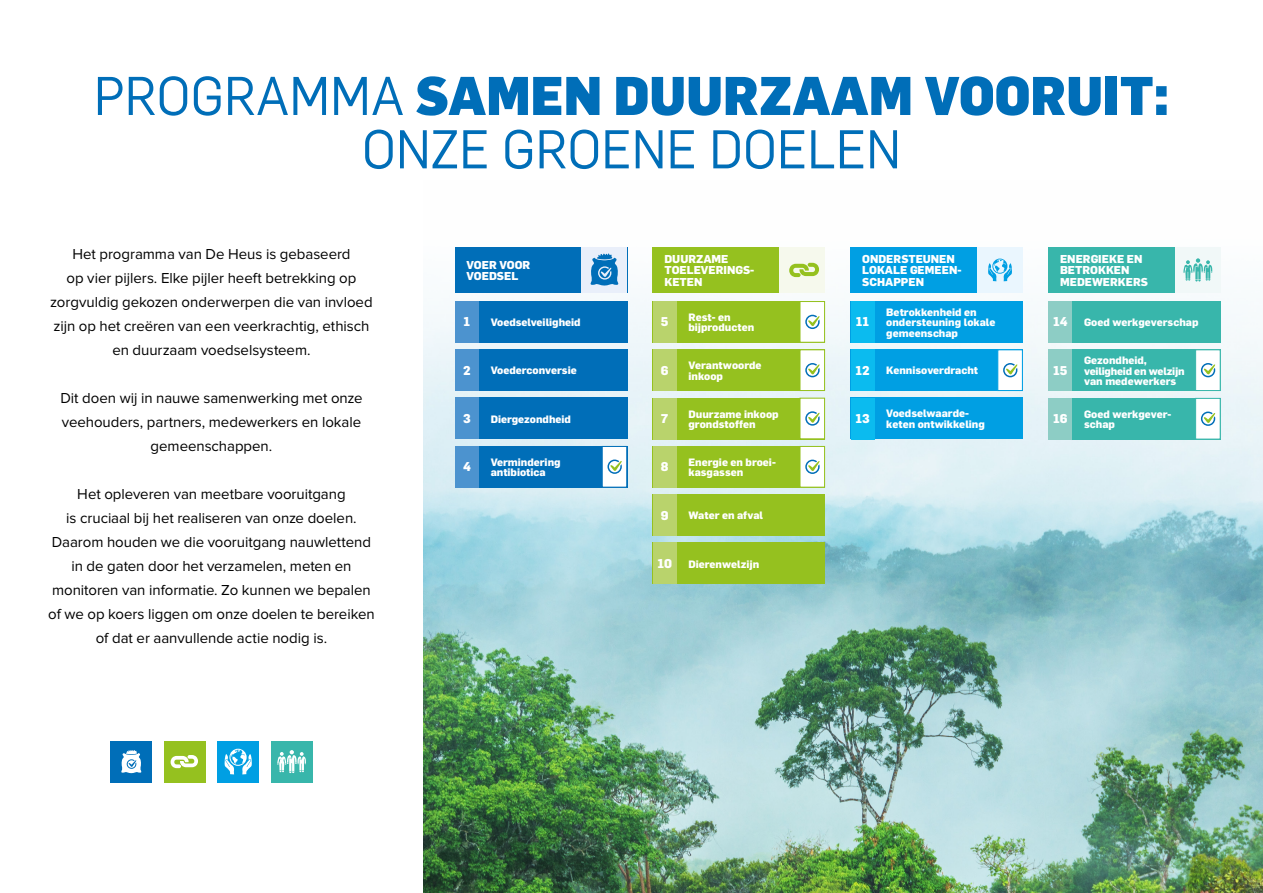
<style>
.page{position:relative;width:1263px;height:893px;background:#fff}
.page>*{position:absolute;margin:0;border:0;box-sizing:border-box;transform-origin:0 0}
.t1{font:53.4px/53.4px "Flama";letter-spacing:.005em;color:#006eb8;text-align:center;scale:.95 1}
.t2{font:15px/24px "Proxima Nova";letter-spacing:-.005em;color:#000;text-align:center}
.t3{font:800 12.6px "Flama";color:#fff}
.t4{font:800 11.25px/11.2px "Flama";color:#fff}
.t5{font:800 10.5px/10.5px "Flama";color:#fff}
.s1{font-weight:900}
</style>
<div class="page">
<img style="left:423px;top:247px;width:840px;height:646px">
<div style="left:111px;top:741px;width:41px;height:41px;background:#006eb8"></div>
<svg style="left:121px;top:750px;width:21px;height:23px"></svg>
<div style="left:164px;top:741px;width:41px;height:41px;background:#95c11f"></div>
<svg style="left:171px;top:755px;width:27px;height:13px"></svg>
<div style="left:218px;top:741px;width:41px;height:41px;background:#009fe3"></div>
<svg style="left:224px;top:749px;width:28px;height:25px"></svg>
<div style="left:271px;top:741px;width:41px;height:41px;background:#38b6ab"></div>
<svg style="left:277px;top:750px;width:29px;height:23px"></svg>
<div style="left:455px;top:247px;width:172px;height:46px;background:#006eb8"></div>
<div style="left:582px;top:247px;width:45px;height:46px;background:#e9effa"></div>
<svg style="left:590px;top:253px;width:29px;height:33px"></svg>
<div style="left:455px;top:301px;width:172px;height:41px;background:#006eb8"></div>
<div style="left:455px;top:350px;width:172px;height:41px;background:#006eb8"></div>
<div style="left:455px;top:398px;width:172px;height:41px;background:#006eb8"></div>
<div style="left:455px;top:446px;width:172px;height:41px;background:#006eb8"></div>
<div style="left:455px;top:301px;width:24px;height:41px;background:#4c93cf"></div>
<div style="left:455px;top:350px;width:24px;height:41px;background:#4c93cf"></div>
<div style="left:455px;top:398px;width:24px;height:41px;background:#4c93cf"></div>
<div style="left:455px;top:446px;width:24px;height:41px;background:#4c93cf"></div>
<div style="left:602px;top:446px;width:25px;height:41px;background:#fff;border:1px solid #006eb8"></div>
<svg style="left:607px;top:459px;width:15px;height:15px"></svg>
<div style="left:653px;top:247px;width:172px;height:46px;background:#95c11f"></div>
<div style="left:780px;top:247px;width:45px;height:46px;background:#f6f9ed"></div>
<div style="left:653px;top:301px;width:172px;height:41px;background:#95c11f"></div>
<div style="left:653px;top:301px;width:24px;height:41px;background:#b9d36c"></div>
<div style="left:800px;top:301px;width:25px;height:41px;background:#fff;border:1px solid #95c11f"></div>
<svg style="left:805px;top:315px;width:15px;height:14px"></svg>
<div style="left:653px;top:350px;width:172px;height:41px;background:#95c11f"></div>
<div style="left:653px;top:350px;width:24px;height:41px;background:#b9d36c"></div>
<div style="left:800px;top:350px;width:25px;height:41px;background:#fff;border:1px solid #95c11f"></div>
<svg style="left:805px;top:363px;width:15px;height:14px"></svg>
<div style="left:653px;top:398px;width:172px;height:41px;background:#95c11f"></div>
<div style="left:653px;top:398px;width:24px;height:41px;background:#b9d36c"></div>
<div style="left:800px;top:398px;width:25px;height:41px;background:#fff;border:1px solid #95c11f"></div>
<svg style="left:805px;top:411px;width:15px;height:15px"></svg>
<div style="left:653px;top:446px;width:172px;height:41px;background:#95c11f"></div>
<div style="left:653px;top:446px;width:24px;height:41px;background:#b9d36c"></div>
<div style="left:800px;top:446px;width:25px;height:41px;background:#fff;border:1px solid #95c11f"></div>
<svg style="left:805px;top:460px;width:15px;height:14px"></svg>
<div style="left:653px;top:495px;width:172px;height:41px;background:#95c11f"></div>
<div style="left:653px;top:495px;width:24px;height:41px;background:#b9d36c"></div>
<div style="left:653px;top:543px;width:172px;height:41px;background:#95c11f"></div>
<div style="left:653px;top:543px;width:24px;height:41px;background:#b9d36c"></div>
<svg style="left:789px;top:263px;width:30px;height:14px"></svg>
<div style="left:851px;top:247px;width:172px;height:46px;background:#009fe3"></div>
<div style="left:977px;top:247px;width:46px;height:46px;background:#eaf6fe"></div>
<div style="left:851px;top:301px;width:172px;height:41px;background:#009fe3"></div>
<div style="left:851px;top:350px;width:172px;height:41px;background:#009fe3"></div>
<div style="left:851px;top:398px;width:172px;height:41px;background:#009fe3"></div>
<div style="left:851px;top:301px;width:23px;height:41px;background:#0bbbef"></div>
<div style="left:851px;top:350px;width:23px;height:41px;background:#0bbbef"></div>
<div style="left:851px;top:398px;width:23px;height:41px;background:#0bbbef"></div>
<div style="left:997px;top:350px;width:26px;height:41px;background:#fff;border:1px solid #009fe3"></div>
<svg style="left:1003px;top:363px;width:14px;height:14px"></svg>
<svg style="left:988px;top:259px;width:24px;height:22px"></svg>
<div style="left:1048px;top:247px;width:172px;height:46px;background:#38b6ab"></div>
<div style="left:1175px;top:247px;width:45px;height:46px;background:#f1f8f8"></div>
<div style="left:1048px;top:301px;width:172px;height:41px;background:#38b6ab"></div>
<div style="left:1048px;top:350px;width:172px;height:41px;background:#38b6ab"></div>
<div style="left:1048px;top:398px;width:172px;height:41px;background:#38b6ab"></div>
<div style="left:1048px;top:301px;width:24px;height:41px;background:#8dcdc5"></div>
<div style="left:1048px;top:350px;width:24px;height:41px;background:#8dcdc5"></div>
<div style="left:1048px;top:398px;width:24px;height:41px;background:#8dcdc5"></div>
<div style="left:1195px;top:350px;width:25px;height:41px;background:#fff;border:1px solid #38b6ab"></div>
<svg style="left:1201px;top:363px;width:14px;height:14px"></svg>
<div style="left:1195px;top:398px;width:25px;height:41px;background:#fff;border:1px solid #38b6ab"></div>
<svg style="left:1201px;top:412px;width:14px;height:14px"></svg>
<svg style="left:1183px;top:258px;width:29px;height:23px"></svg>
<h1 class="t1" style="left:94px;top:69px;width:1133px">PROGRAMMA <span class="s1">SAMEN DUURZAAM VOORUIT:<br></span>ONZE GROENE DOELEN</h1>
<p class="t2" style="left:50px;top:243px;width:324px">Het programma van De Heus is gebaseerd<br>op vier pijlers. Elke pijler heeft betrekking op zorgvuldig gekozen onderwerpen die van invloed zijn op het creëren van een veerkrachtig, ethisch en duurzaam voedselsysteem.</p>
<p class="t2" style="left:60px;top:387px;width:304px">Dit doen wij in nauwe samenwerking met onze veehouders, partners, medewerkers en lokale gemeenschappen.</p>
<p class="t2" style="left:48px;top:483px;width:328px">Het opleveren van meetbare vooruitgang<br>is cruciaal bij het realiseren van onze doelen.<br>Daarom houden we die vooruitgang nauwlettend in de gaten door het verzamelen, meten en monitoren van informatie. Zo kunnen we bepalen of we op koers liggen om onze doelen te bereiken of dat er aanvullende actie nodig is.</p>
<p class="t4" style="left:467px;top:259px;width:65px">VOER VOOR<br>VOEDSEL</p>
<p class="t5" style="left:491px;top:317px;width:91px">Voedselveiligheid</p>
<p class="t5" style="left:491px;top:365px;width:88px">Voederconversie</p>
<p class="t3" style="left:464px;top:314px;width:8px">1</p>
<p class="t3" style="left:463px;top:362px;width:9px">2</p>
<p class="t3" style="left:463px;top:410px;width:9px">3</p>
<p class="t3" style="left:463px;top:459px;width:9px">4</p>
<p class="t5" style="left:491px;top:413px;width:82px">Diergezondheid</p>
<p class="t5" style="left:491px;top:456px;width:71px">Vermindering antibiotica</p>
<p class="t4" style="left:664px;top:253px;width:91px">DUURZAME<br>TOELEVERINGS-<br>KETEN</p>
<p class="t5" style="left:688px;top:311px;width:67px">Rest- en bijproducten</p>
<p class="t3" style="left:661px;top:314px;width:9px">5</p>
<p class="t3" style="left:661px;top:362px;width:9px">6</p>
<p class="t3" style="left:661px;top:410px;width:9px">7</p>
<p class="t5" style="left:688px;top:360px;width:75px">Verantwoorde inkoop</p>
<p class="t5" style="left:688px;top:408px;width:92px">Duurzame inkoop grondstoffen</p>
<p class="t5" style="left:688px;top:456px;width:89px">Energie en broei&shy;kasgassen</p>
<p class="t3" style="left:661px;top:459px;width:9px">8</p>
<p class="t3" style="left:661px;top:507px;width:9px">9</p>
<p class="t5" style="left:688px;top:510px;width:76px">Water en afval</p>
<p class="t3" style="left:657px;top:555px;width:16px">10</p>
<p class="t5" style="left:688px;top:558px;width:72px">Dierenwelzijn</p>
<p class="t4" style="left:862px;top:253px;width:101px">ONDERSTEUNEN<br>LOKALE GEMEEN-<br>SCHAPPEN</p>
<p class="t5" style="left:886px;top:306px;width:111px">Betrokkenheid en ondersteuning lokale gemeenschap</p>
<p class="t5" style="left:886px;top:365px;width:93px">Kennisoverdracht</p>
<p class="t5" style="left:886px;top:408px;width:100px">Voedselwaarde&shy;keten ontwikkeling</p>
<p class="t3" style="left:856px;top:314px;width:15px">11</p>
<p class="t3" style="left:855px;top:362px;width:16px">12</p>
<p class="t3" style="left:855px;top:410px;width:16px">13</p>
<p class="t4" style="left:1060px;top:253px;width:89px">ENERGIEKE EN<br>BETROKKEN<br>MEDEWERKERS</p>
<p class="t5" style="left:1084px;top:317px;width:116px">Goed werkgeverschap</p>
<p class="t5" style="left:1084px;top:355px;width:102px">Gezondheid, veiligheid en welzijn van medewerkers</p>
<p class="t5" style="left:1084px;top:408px;width:89px">Goed werkgever&shy;schap</p>
<p class="t3" style="left:1053px;top:314px;width:16px">14</p>
<p class="t3" style="left:1053px;top:362px;width:16px">15</p>
<p class="t3" style="left:1053px;top:411px;width:16px">16</p>
</div>
